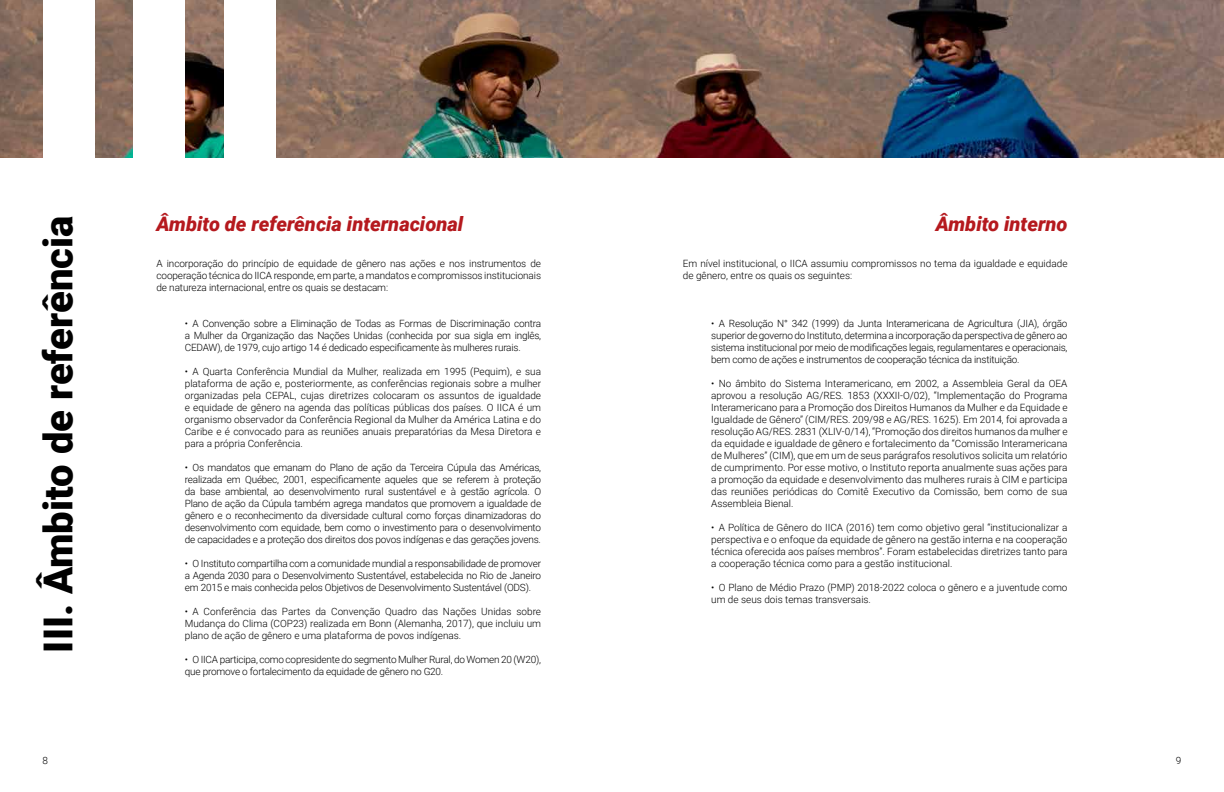
<style>
.page{position:relative;width:1224px;height:792px;background:#fff}
.page>*{position:absolute;margin:0;border:0;box-sizing:border-box;transform-origin:0 0}
.t1{font:900 300px "Roboto";color:#fff}
.t2{font:900 40px "Roboto";color:#000}
.t3{font:italic 900 20px "Roboto";color:#b5191e}
.t4{font:300 10px/12px "Roboto";letter-spacing:-.01em;color:#000;text-align:justify}
</style>
<div class="page">
<img style="left:0;top:0;width:1224px;height:158px">
<h1 class="t1" style="left:23px;top:-156px;width:273px">III</h1>
<h2 class="t2" style="left:30px;top:653px;width:438px;rotate:-90deg">III. Âmbito de referência</h2>
<h3 class="t3" style="left:156px;top:210px;width:308px">Âmbito de referência internacional</h3>
<p class="t4" style="left:156px;top:257px;width:386px">A incorporação do princípio de equidade de gênero nas ações e nos instrumentos de cooperação técnica do IICA responde, em parte, a mandatos e compromissos institucionais de natureza internacional, entre os quais se destacam:</p>
<p class="t4" style="left:185px;top:317px;width:358px">• A Convenção sobre a Eliminação de Todas as Formas de Discriminação contra a Mulher da Organização das Nações Unidas (conhecida por sua sigla em inglês, CEDAW), de 1979, cujo artigo 14 é dedicado especificamente às mulheres rurais.</p>
<p class="t4" style="left:185px;top:365px;width:358px">• A Quarta Conferência Mundial da Mulher, realizada em 1995 (Pequim), e sua plataforma de ação e, posteriormente, as conferências regionais sobre a mulher organizadas pela CEPAL, cujas diretrizes colocaram os assuntos de igualdade e equidade de gênero na agenda das políticas públicas dos países. O IICA é um organismo observador da Conferência Regional da Mulher da América Latina e do Caribe e é convocado para as reuniões anuais preparatórias da Mesa Diretora e para a própria Conferência.</p>
<p class="t4" style="left:185px;top:461px;width:358px">• Os mandatos que emanam do Plano de ação da Terceira Cúpula das Américas, realizada em Québec, 2001, especificamente aqueles que se referem à proteção da base ambiental, ao desenvolvimento rural sustentável e à gestão agrícola. O Plano de ação da Cúpula também agrega mandatos que promovem a igualdade de gênero e o reconhecimento da diversidade cultural como forças dinamizadoras do desenvolvimento com equidade, bem como o investimento para o desenvolvimento de capacidades e a proteção dos direitos dos povos indígenas e das gerações jovens.</p>
<p class="t4" style="left:185px;top:557px;width:358px">• O Instituto compartilha com a comunidade mundial a responsabilidade de promover a Agenda 2030 para o Desenvolvimento Sustentável, estabelecida no Rio de Janeiro em 2015 e mais conhecida pelos Objetivos de Desenvolvimento Sustentável (ODS).</p>
<p class="t4" style="left:185px;top:605px;width:358px">• A Conferência das Partes da Convenção Quadro das Nações Unidas sobre Mudança do Clima (COP23) realizada em Bonn (Alemanha, 2017), que incluiu um plano de ação de gênero e uma plataforma de povos indígenas.</p>
<p class="t4" style="left:185px;top:653px;width:358px">• O IICA participa, como copresidente do segmento Mulher Rural, do Women 20 (W20), que promove o fortalecimento da equidade de gênero no G20.</p>
<h3 class="t3" style="left:936px;top:210px;width:133px">Âmbito interno</h3>
<p class="t4" style="left:683px;top:257px;width:386px">Em nível institucional, o IICA assumiu compromissos no tema da igualdade e equidade de gênero, entre os quais os seguintes:</p>
<p class="t4" style="left:711px;top:317px;width:358px">• A Resolução N° 342 (1999) da Junta Interamericana de Agricultura (JIA), órgão superior de governo do Instituto, determina a incorporação da perspectiva de gênero ao sistema institucional por meio de modificações legais, regulamentares e operacionais, bem como de ações e instrumentos de cooperação técnica da instituição.</p>
<p class="t4" style="left:711px;top:377px;width:358px">• No âmbito do Sistema Interamericano, em 2002, a Assembleia Geral da OEA aprovou a resolução AG/RES. 1853 (XXXII-O/02), “Implementação do Programa Interamericano para a Promoção dos Direitos Humanos da Mulher e da Equidade e Igualdade de Gênero” (CIM/RES. 209/98 e AG/RES. 1625). Em 2014, foi aprovada a resolução AG/RES. 2831 (XLIV-0/14), “Promoção dos direitos humanos da mulher e da equidade e igualdade de gênero e fortalecimento da “Comissão Interamericana de Mulheres” (CIM), que em um de seus parágrafos resolutivos solicita um relatório de cumprimento. Por esse motivo, o Instituto reporta anualmente suas ações para a promoção da equidade e desenvolvimento das mulheres rurais à CIM e participa das reuniões periódicas do Comitê Executivo da Comissão, bem como de sua Assembleia Bienal.</p>
<p class="t4" style="left:711px;top:521px;width:358px">• A Política de Gênero do IICA (2016) tem como objetivo geral “institucionalizar a perspectiva e o enfoque da equidade de gênero na gestão interna e na cooperação técnica oferecida aos países membros”. Foram estabelecidas diretrizes tanto para a cooperação técnica como para a gestão institucional.</p>
<p class="t4" style="left:711px;top:581px;width:358px">• O Plano de Médio Prazo (PMP) 2018-2022 coloca o gênero e a juventude como um de seus dois temas transversais.</p>
<p class="t4" style="left:43px;top:754px;width:7px">8</p>
<p class="t4" style="left:1176px;top:754px;width:7px">9</p>
</div>
